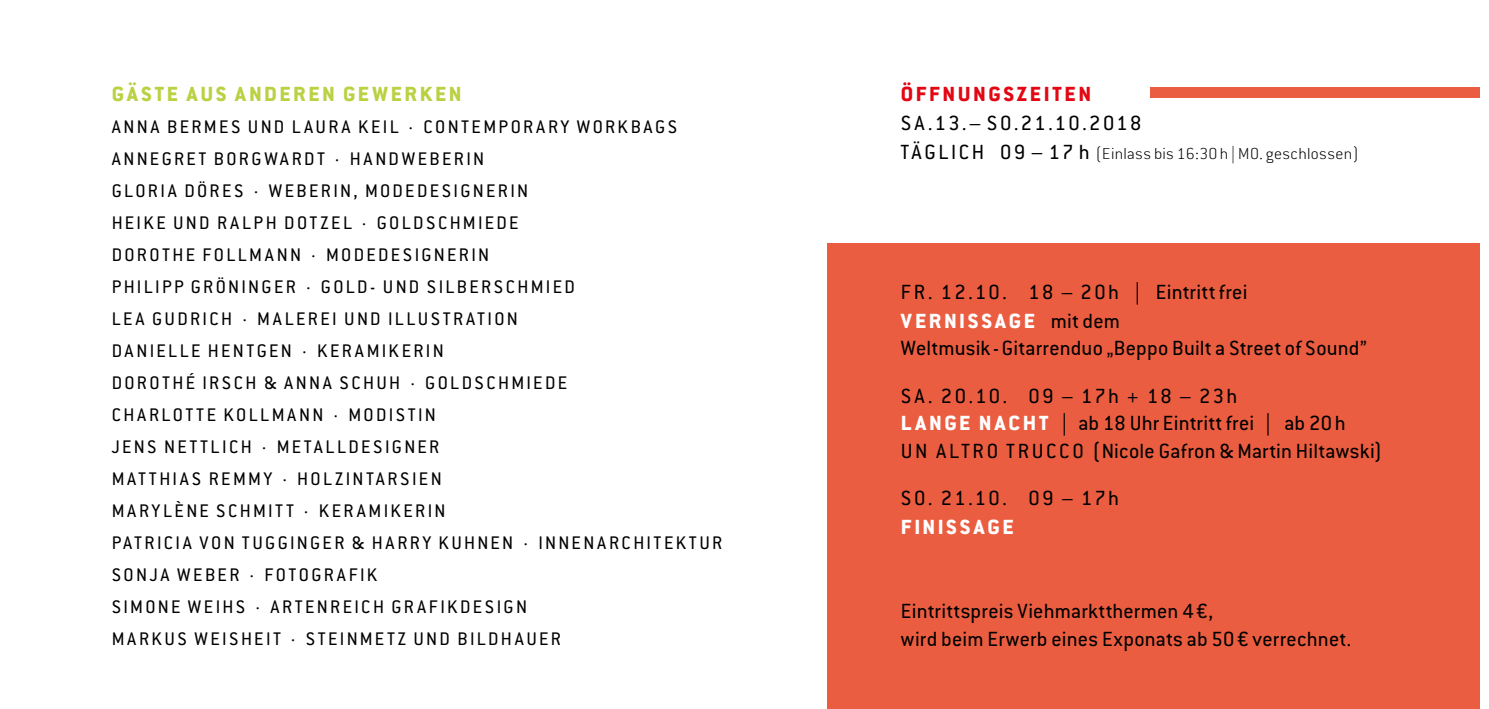
<style>
.page{position:relative;width:1489px;height:709px;background:#fff}
.page>*{position:absolute;margin:0;border:0;box-sizing:border-box;transform-origin:0 0}
.t1{font:22.5px/28px "Conduit ITC Std";letter-spacing:.02em;color:#000}
.t2{font:22.5px "Conduit ITC Std";letter-spacing:.105em;color:#000}
.t3{font:800 22.5px "Conduit ITC Std";letter-spacing:.12em;color:#bbd143}
.t4{font:800 22.5px "Conduit ITC Std";letter-spacing:.125em;color:#e30613}
.t5{font:800 22.5px "Conduit ITC Std";letter-spacing:.115em;color:#fff}
.t6{font:20px/32px "Conduit ITC Std";letter-spacing:.125em;color:#000}
.t7{font:200 17.5px "Conduit ITC Std";letter-spacing:.02em;color:#000}
.s1{font-weight:400;font-size:22.5px}
.s2{font-weight:800;color:#fff}
</style>
<div class="page">
<div style="left:827px;top:243px;width:652px;height:466px;background:#eb5d40"></div>
<div style="left:1150px;top:87px;width:329px;height:11px;background:#eb5d40"></div>
<p class="t3" style="left:112px;top:81px;width:351px">GÄSTE AUS ANDEREN GEWERKEN</p>
<p class="t6" style="left:112px;top:110px;width:612px">ANNA BERMES UND LAURA KEIL · CONTEMPORARY WORKBAGS ANNEGRET BORGWARDT · HANDWEBERIN<br>GLORIA DÖRES · WEBERIN, MODEDESIGNERIN<br>HEIKE UND RALPH DOTZEL · GOLDSCHMIEDE<br>DOROTHE FOLLMANN · MODEDESIGNERIN<br>PHILIPP GRÖNINGER · GOLD- UND SILBERSCHMIED<br>LEA GUDRICH · MALEREI UND ILLUSTRATION<br>DANIELLE HENTGEN · KERAMIKERIN<br>DOROTHÉ IRSCH &amp; ANNA SCHUH · GOLDSCHMIEDE<br>CHARLOTTE KOLLMANN · MODISTIN<br>JENS NETTLICH · METALLDESIGNER<br>MATTHIAS REMMY · HOLZINTARSIEN<br>MARYLÈNE SCHMITT · KERAMIKERIN<br>PATRICIA VON TUGGINGER &amp; HARRY KUHNEN · INNENARCHITEKTUR SONJA WEBER · FOTOGRAFIK<br>SIMONE WEIHS · ARTENREICH GRAFIKDESIGN<br>MARKUS WEISHEIT · STEINMETZ UND BILDHAUER</p>
<p class="t4" style="left:900px;top:81px;width:192px">ÖFFNUNGSZEITEN</p>
<p class="t2" style="left:900px;top:109px;width:242px">SA.13.– SO.21.10.2018</p>
<p class="t7" style="left:900px;top:143px;width:459px"><span class="s1">TÄGLICH 09 – 17 h</span> (Einlass bis 16:30h | MO. geschlossen)</p>
<p class="t1" style="left:900px;top:277px;width:467px">FR. 12.10. 18 – 20h | Eintritt frei<br><span class="s2">VERNISSAGE</span> mit dem<br>Weltmusik -Gitarrenduo „Beppo Built a Street of Sound”</p>
<p class="t1" style="left:900px;top:381px;width:482px">SA. 20.10. 09 – 17h + 18 – 23h<br><span class="s2">LANGE NACHT</span> | ab 18 Uhr Eintritt frei | ab 20h<br>UN ALTRO TRUCCO (Nicole Gafron &amp; Martin Hiltawski)</p>
<p class="t2" style="left:900px;top:484px;width:219px">SO. 21.10. 09 – 17h</p>
<p class="t5" style="left:900px;top:513px;width:114px">FINISSAGE</p>
<p class="t1" style="left:900px;top:595px;width:452px;line-height:28.8px">Eintrittspreis Viehmarktthermen 4€,<br>wird beim Erwerb eines Exponats ab 50€ verrechnet.</p>
</div>
